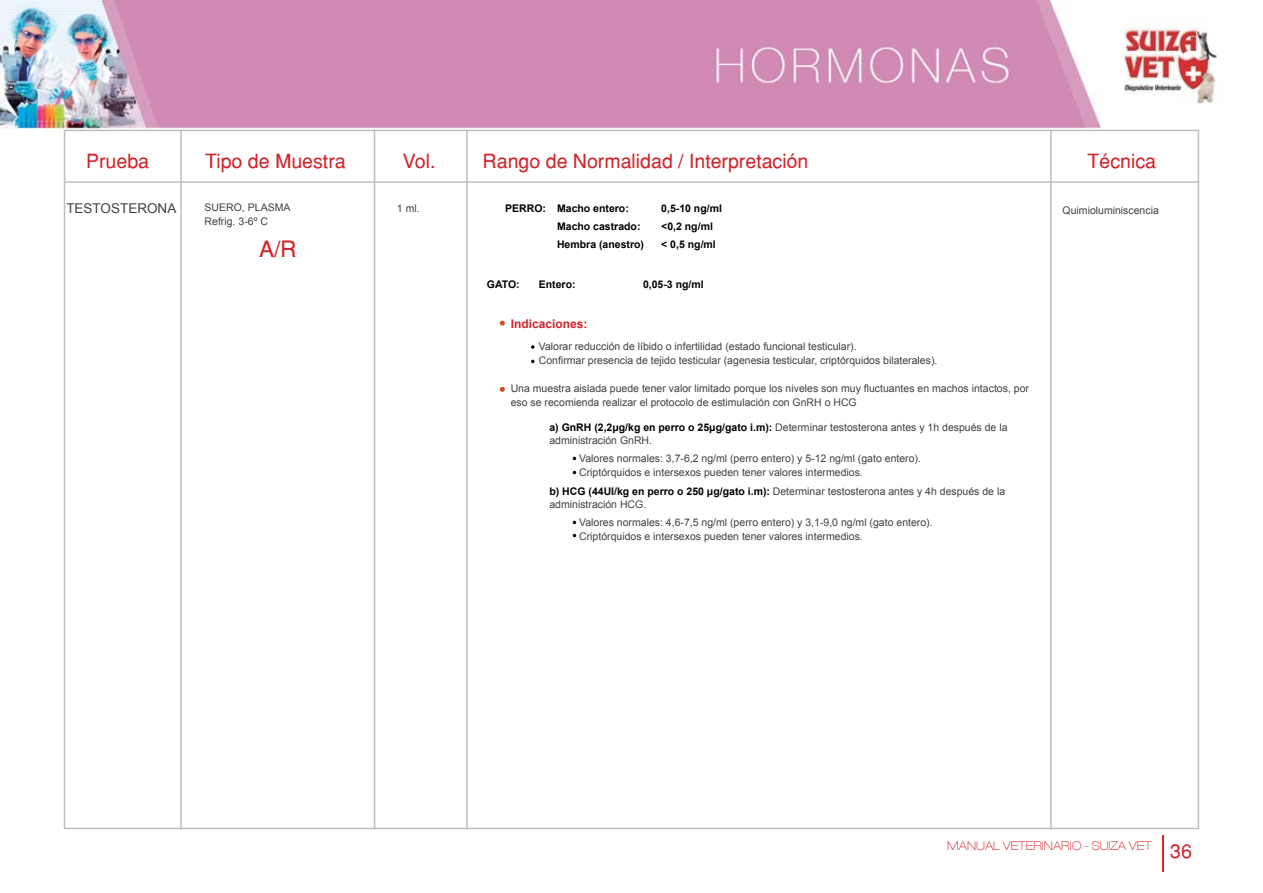
<style>
.page{position:relative;width:1263px;height:893px;background:#fff}
.page>*{position:absolute;margin:0;border:0;box-sizing:border-box;transform-origin:0 0}
.t1{font:22.5px "Helvetica";color:#d2232a}
.t2{font:19.5px "Helvetica";color:#d2232a}
.t3{font:13.5px "Arial";color:#414042}
.t4{font:100 expanded 12px "Helvetica 33";color:#d2232a}
.t5{font:700 12px "Arial";color:#d2232a}
.t6{font:10.5px/13.5px "Arial";color:#414042}
.t7{font:700 10.5px/18px "Arial";color:#000}
.s1{font-weight:700;color:#000}
</style>
<div class="page">
<hr style="left:180px;top:130px;width:2px;height:699px;background:#bcbec0">
<hr style="left:374px;top:130px;width:1px;height:699px;background:#bcbec0">
<hr style="left:466px;top:130px;width:2px;height:699px;background:#bcbec0">
<hr style="left:1050px;top:130px;width:2px;height:699px;background:#bcbec0">
<hr style="left:1162px;top:836px;width:1px;height:36px;background:#ed1d24">
<hr style="left:64px;top:181px;width:1135px;height:2px;background:#bcbec0">
<svg style="left:500px;top:387px;width:5px;height:5px"></svg>
<svg style="left:500px;top:321px;width:5px;height:5px"></svg>
<svg style="left:531px;top:345px;width:3px;height:4px"></svg>
<img style="left:0;top:0;width:1217px;height:129px">
<h2 class="t2" style="left:86px;top:149px;width:65px">Prueba</h2>
<h2 class="t2" style="left:205px;top:149px;width:142px">Tipo de Muestra</h2>
<h2 class="t2" style="left:403px;top:149px;width:34px">Vol.</h2>
<h2 class="t2" style="left:483px;top:149px;width:327px">Rango de Normalidad / Interpretación</h2>
<h2 class="t2" style="left:1087px;top:149px;width:70px">Técnica</h2>
<p class="t3" style="left:66px;top:199px;width:112px">TESTOSTERONA</p>
<p class="t7" style="left:557px;top:200px;width:88px;text-indent:-52px">PERRO: Macho entero:<br>Macho castrado:<br>Hembra (anestro)</p>
<p class="t7" style="left:661px;top:200px;width:62px">0,5-10 ng/ml &lt;0,2 ng/ml<br>&lt; 0,5 ng/ml</p>
<p class="t6" style="left:205px;top:201px;width:87px">SUERO, PLASMA</p>
<p class="t6" style="left:397px;top:201px;width:24px">1 ml.</p>
<p class="t6" style="left:1062px;top:204px;width:98px">Quimioluminiscencia</p>
<p class="t6" style="left:205px;top:214px;width:65px">Refrig. 3-6º C</p>
<h1 class="t1" style="left:259px;top:236px;width:39px">A/R</h1>
<p class="t7" style="left:487px;top:276px;width:34px">GATO:</p>
<p class="t7" style="left:539px;top:276px;width:38px">Entero:</p>
<p class="t7" style="left:643px;top:276px;width:62px">0,05-3 ng/ml</p>
<p class="t5" style="left:511px;top:315px;width:78px">Indicaciones:</p>
<p class="t6" style="left:539px;top:340px;width:400px">Valorar reducción de líbido o infertilidad (estado funcional testicular).<br>Confirmar presencia de tejido testicular (agenesia testicular, criptórquidos bilaterales).</p>
<p class="t6" style="left:511px;top:382px;width:520px">Una muestra aislada puede tener valor limitado porque los niveles son muy fluctuantes en machos intactos, por eso se recomienda realizar el protocolo de estimulación con GnRH o HCG</p>
<p class="t6" style="left:549px;top:421px;width:460px"><span class="s1">a) GnRH (2,2μg/kg en perro o 25μg/gato i.m):</span> Determinar testosterona antes y 1h después de la administración GnRH.</p>
<p class="t6" style="left:579px;top:452px;width:343px">Valores normales: 3,7-6,2 ng/ml (perro entero) y 5-12 ng/ml (gato entero).<br>Criptórquidos e intersexos pueden tener valores intermedios.</p>
<p class="t6" style="left:549px;top:484px;width:457px"><span class="s1">b) HCG (44UI/kg en perro o 250 μg/gato i.m):</span> Determinar testosterona antes y 4h después de la administración HCG.</p>
<p class="t6" style="left:579px;top:516px;width:355px">Valores normales: 4,6-7,5 ng/ml (perro entero) y 3,1-9,0 ng/ml (gato entero).<br>Criptórquidos e intersexos pueden tener valores intermedios.</p>
<p class="t4" style="left:947px;top:838px;width:206px">MANUAL VETERINARIO - SUIZA VET</p>
<h2 class="t2" style="left:1170px;top:839px;width:23px">36</h2>
</div>
